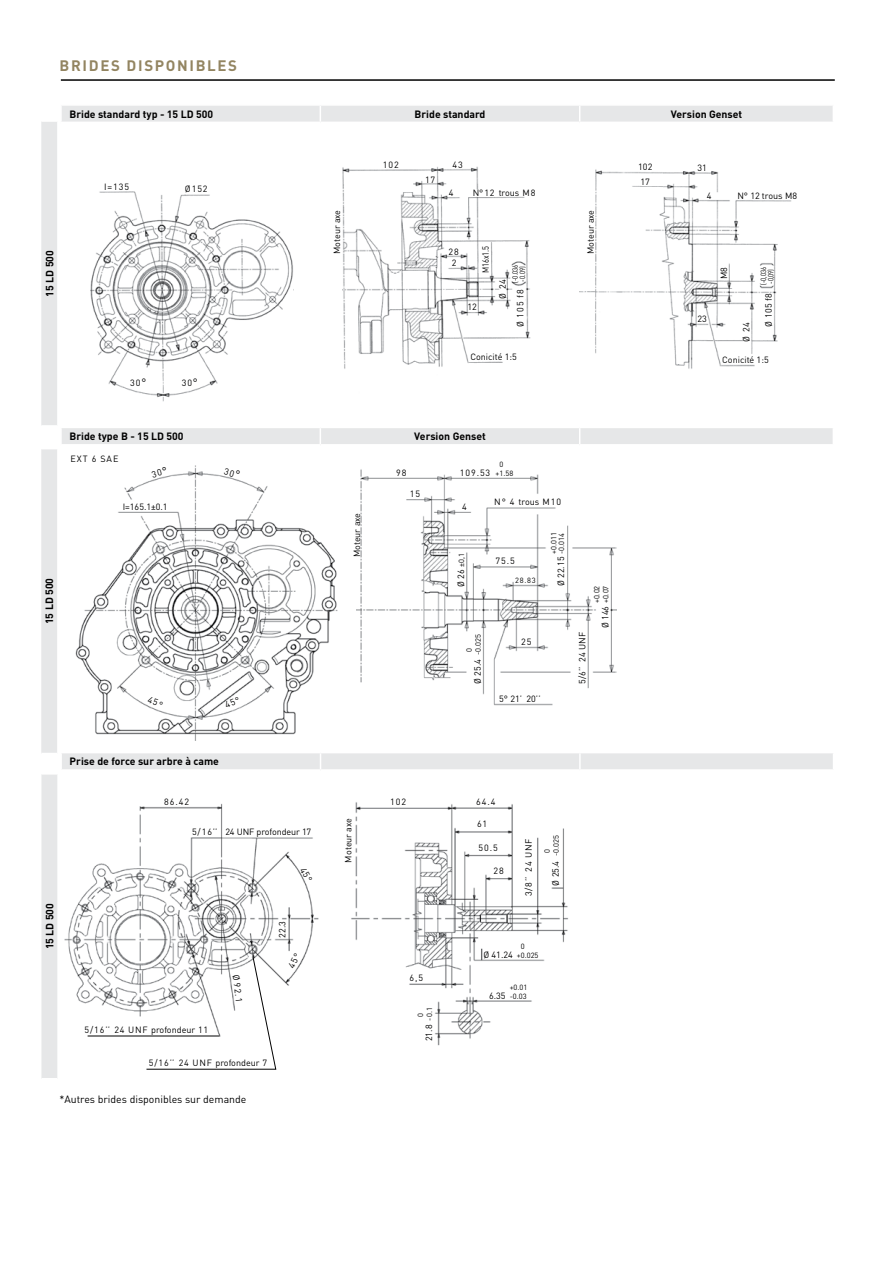
<style>
.page{position:relative;width:893px;height:1263px;background:#fff}
.page>*{position:absolute;margin:0;border:0;box-sizing:border-box;transform-origin:0 0}
.t1{font:700 15px "DIN Pro";letter-spacing:.11em;color:#938561}
.t2{font:700 10.5px "DIN Pro";color:#000}
.t3{font:10.5px "DIN Pro";color:#000}
.t4{font:9px/11.9px "DIN Pro";color:#000;text-align:center}
.t5{font:9px "DIN Pro";color:#000;scale:.84 1}
.t6{font:7.5px/9px "DIN Pro";color:#000}
.t7{font:7.5px/7.4px "DIN Pro";color:#000;scale:.8 1}
.s1{font-size:10.5px}
.s2{font-size:9px}
</style>
<div class="page">
<img style="left:64px;top:803px;width:255px;height:267px">
<hr style="left:88px;top:1036px;width:131px;height:1px;background:#000">
<svg style="left:146px;top:957px;width:130px;height:113px"></svg>
<img style="left:75px;top:465px;width:263px;height:276px">
<img style="left:356px;top:469px;width:261px;height:237px">
<hr style="left:61px;top:79px;width:774px;height:2px;background:#000">
<img style="left:90px;top:191px;width:204px;height:211px">
<img style="left:342px;top:166px;width:189px;height:203px">
<img style="left:580px;top:169px;width:212px;height:200px">
<div style="left:41px;top:121px;width:18px;height:305px;background:#e6e7e8"></div>
<hr style="left:57px;top:120px;width:3px;height:307px;background:#fff">
<div style="left:41px;top:449px;width:18px;height:304px;background:#e6e7e8"></div>
<hr style="left:57px;top:448px;width:3px;height:306px;background:#fff">
<img style="left:351px;top:802px;width:218px;height:244px">
<div style="left:41px;top:774px;width:18px;height:305px;background:#e6e7e8"></div>
<svg style="left:41px;top:1078px;width:16px;height:1px"></svg>
<hr style="left:57px;top:773px;width:3px;height:306px;background:#fff">
<svg style="left:41px;top:106px;width:792px;height:16px;background:#e7e8e9"></svg>
<svg style="left:41px;top:425px;width:792px;height:19px"></svg>
<svg style="left:41px;top:753px;width:792px;height:22px"></svg>
<hr style="left:60px;top:769px;width:261px;height:3px;background:#fff">
<hr style="left:321px;top:769px;width:259px;height:3px;background:#fff">
<hr style="left:580px;top:769px;width:254px;height:3px;background:#fff">
<svg style="left:151px;top:466px;width:15px;height:12px"></svg>
<svg style="left:147px;top:696px;width:16px;height:10px"></svg>
<svg style="left:224px;top:697px;width:15px;height:11px"></svg>
<svg style="left:224px;top:468px;width:16px;height:9px"></svg>
<svg style="left:288px;top:953px;width:10px;height:16px"></svg>
<svg style="left:300px;top:867px;width:13px;height:14px"></svg>
<h1 class="t1" style="left:60px;top:55px;width:88px">Bri des disp</h1>
<h1 class="t1" style="left:166px;top:55px;width:22px">onib</h1>
<h1 class="t1" style="left:207px;top:55px;width:21px">les</h1>
<p class="t2" style="left:69px;top:107px;width:145px">Bride standard typ - 15 LD 500</p>
<p class="t2" style="left:415px;top:107px;width:72px">Bride standard</p>
<p class="t2" style="left:671px;top:107px;width:73px">Version Genset</p>
<p class="t2" style="left:42px;top:297px;width:48px;rotate:-90deg">15 LD 500</p>
<p class="t4" style="left:104px;top:180px;width:26px">I=135</p>
<p class="t4" style="left:185px;top:183px;width:24px">Ø152</p>
<p class="t4" style="left:130px;top:377px;width:18px">30<span class="s1">°</span></p>
<p class="t4" style="left:182px;top:377px;width:18px">30<span class="s1">°</span></p>
<p class="t4" style="left:330px;top:254px;width:46px;rotate:-90deg">Moteur axe</p>
<p class="t4" style="left:383px;top:158px;width:17px">102</p>
<p class="t4" style="left:453px;top:158px;width:12px">43</p>
<p class="t4" style="left:638px;top:161px;width:16px">102</p>
<p class="t4" style="left:697px;top:162px;width:11px">31</p>
<p class="t4" style="left:641px;top:176px;width:11px">17</p>
<p class="t4" style="left:425px;top:173px;width:12px">17</p>
<p class="t4" style="left:449px;top:186px;width:6px">4</p>
<p class="t4" style="left:448px;top:245px;width:12px">28<br>2</p>
<p class="t4" style="left:473px;top:186px;width:64px">N°12 trous M8</p>
<p class="t4" style="left:737px;top:189px;width:61px">N° 12 trous M8</p>
<p class="t4" style="left:707px;top:189px;width:6px">4</p>
<p class="t5" style="left:479px;top:273px;width:34px;rotate:-90deg">M16x1.5</p>
<p class="t4" style="left:467px;top:301px;width:11px">12</p>
<p class="t4" style="left:584px;top:254px;width:46px;rotate:-90deg">Moteur axe</p>
<p class="t7" style="left:511px;top:283px;width:25px;rotate:-90deg">(-0.036 -0.09)</p>
<p class="t7" style="left:759px;top:285px;width:24px;rotate:-90deg">(-0,036 -0,09)</p>
<p class="t4" style="left:718px;top:279px;width:14px;rotate:-90deg">M8</p>
<p class="t4" style="left:496px;top:299px;width:22px;rotate:-90deg">Ø 24</p>
<p class="t4" style="left:514px;top:327px;width:40px;rotate:-90deg">Ø 105 f8</p>
<p class="t4" style="left:762px;top:327px;width:35px;rotate:-90deg">Ø 105 f8</p>
<p class="t4" style="left:697px;top:312px;width:11px">23</p>
<p class="t4" style="left:740px;top:342px;width:21px;rotate:-90deg">Ø 24</p>
<p class="t4" style="left:470px;top:351px;width:48px">Conicité 1:5</p>
<p class="t4" style="left:722px;top:354px;width:48px">Conicité 1:5</p>
<p class="t2" style="left:42px;top:624px;width:48px;rotate:-90deg">15 LD 500</p>
<p class="t2" style="left:69px;top:429px;width:116px">Bride type B - 15 LD 500</p>
<p class="t2" style="left:414px;top:429px;width:73px">Version Genset</p>
<p class="t4" style="left:71px;top:453px;width:49px">EXT 6 SAE</p>
<p class="t4" style="left:123px;top:500px;width:46px">I=165.1±0.1</p>
<p class="t4" style="left:351px;top:557px;width:46px;rotate:-90deg">Moteur axe</p>
<p class="t4" style="left:396px;top:467px;width:12px">98</p>
<p class="t4" style="left:410px;top:487px;width:12px">15</p>
<p class="t4" style="left:460px;top:466px;width:32px">109.53</p>
<p class="t6" style="left:496px;top:459px;width:19px;text-indent:4px">0 +1.58</p>
<p class="t4" style="left:462px;top:500px;width:6px">4</p>
<p class="t4" style="left:494px;top:496px;width:69px">N° 4 trous M10</p>
<p class="t6" style="left:456px;top:587px;width:35px;rotate:-90deg"><span class="s2">Ø 26</span> ±0,1</p>
<p class="t4" style="left:496px;top:555px;width:21px">75.5</p>
<p class="t6" style="left:515px;top:575px;width:22px">28.83</p>
<p class="t6" style="left:549px;top:554px;width:23px;line-height:7.8px;rotate:-90deg">+0.011 -0.014</p>
<p class="t4" style="left:555px;top:586px;width:31px;rotate:-90deg">Ø 22.15</p>
<p class="t6" style="left:592px;top:603px;width:19px;rotate:-90deg">+0.02 +0.07</p>
<p class="t4" style="left:599px;top:628px;width:24px;rotate:-90deg">Ø 146</p>
<p class="t6" style="left:464px;top:655px;width:22px;text-indent:4px;rotate:-90deg">0 -0.025</p>
<p class="t4" style="left:471px;top:683px;width:26px;rotate:-90deg">Ø 25.4</p>
<p class="t4" style="left:521px;top:636px;width:12px">25</p>
<p class="t4" style="left:576px;top:684px;width:53px;rotate:-90deg">5/6’’ 24 U NF</p>
<p class="t4" style="left:499px;top:692px;width:43px">5° 21’ 20’’</p>
<p class="t2" style="left:43px;top:949px;width:48px;rotate:-90deg">15 LD 500</p>
<p class="t2" style="left:70px;top:754px;width:151px">Prise de force sur arbre à came</p>
<p class="t4" style="left:164px;top:795px;width:26px">86.42</p>
<p class="t4" style="left:192px;top:826px;width:27px">5/16’’</p>
<p class="t4" style="left:225px;top:826px;width:87px">24 U NF profondeur 17</p>
<p class="t4" style="left:342px;top:862px;width:46px;rotate:-90deg">Moteur axe</p>
<p class="t4" style="left:85px;top:1023px;width:125px">5/16’’ 24 U NF profondeur 11</p>
<p class="t4" style="left:242px;top:974px;width:29px;rotate:83deg">Ø 92.1</p>
<p class="t4" style="left:276px;top:938px;width:19px;rotate:-90deg">22.3</p>
<p class="t4" style="left:149px;top:1056px;width:120px">5/16’’ 24 U NF profondeur 7</p>
<p class="t4" style="left:390px;top:795px;width:17px">102</p>
<p class="t4" style="left:476px;top:795px;width:21px">64.4</p>
<p class="t4" style="left:477px;top:818px;width:12px">61</p>
<p class="t4" style="left:479px;top:841px;width:21px">50.5</p>
<p class="t4" style="left:494px;top:865px;width:12px">28</p>
<p class="t4" style="left:549px;top:885px;width:26px;rotate:-90deg">Ø 25.4</p>
<p class="t6" style="left:542px;top:856px;width:22px;text-indent:3px;rotate:-90deg">0 -0.025</p>
<p class="t4" style="left:522px;top:896px;width:59px;rotate:-90deg">3/8’’ 24 U NF</p>
<p class="t4" style="left:409px;top:971px;width:15px">6,5</p>
<p class="t6" style="left:416px;top:1020px;width:15px;text-align:center;rotate:-90deg">0 -0.1</p>
<p class="t4" style="left:423px;top:1041px;width:18px;rotate:-90deg">21.8</p>
<p class="t4" style="left:483px;top:948px;width:31px">Ø 41.24</p>
<p class="t6" style="left:517px;top:941px;width:23px;text-indent:4px">0 +0.025</p>
<p class="t4" style="left:489px;top:990px;width:18px">6.35</p>
<p class="t6" style="left:510px;top:983px;width:19px">+0.01 -0.03</p>
<p class="t3" style="left:60px;top:1092px;width:188px">*Autres brides disponibles sur demande</p>
</div>
